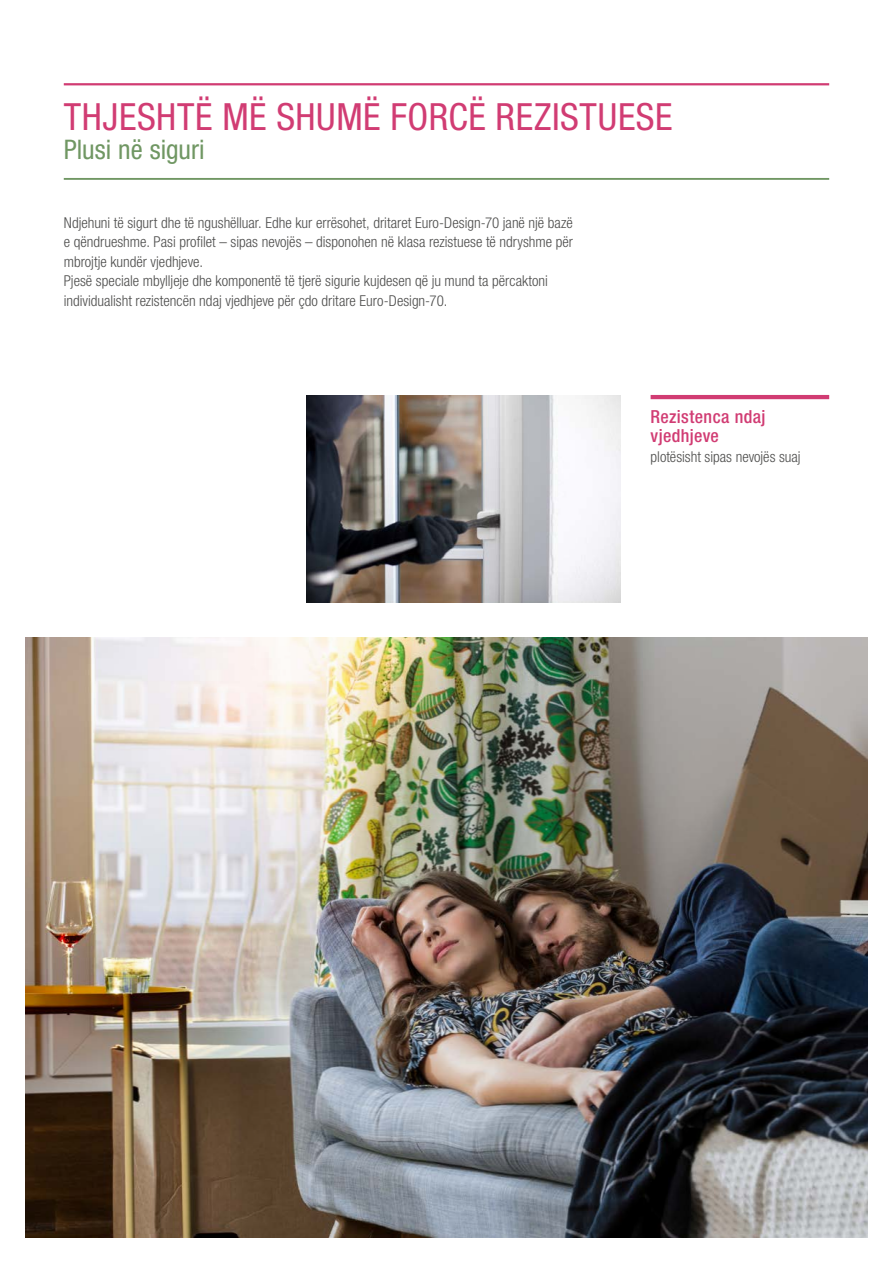
<style>
.page{position:relative;width:893px;height:1263px;background:#fff}
.page>*{position:absolute;margin:0;border:0;box-sizing:border-box;transform-origin:0 0}
.Headline_with_sublin{font:condensed 37.5px "Helvetica Neue LTW1 G";letter-spacing:.015em;color:#d13c73}
.Subline{font:condensed 27px "Helvetica Neue LTW1 G";color:#709763}
.USP_headline{font:500 condensed 18px/19.5px "Helvetica Neue LTW1 G";letter-spacing:.02em;color:#d13c73}
.Bodytext{font:300 condensed 15px/19.5px "Helvetica Neue LTW1 G";color:#4e4e4d}
</style>
<div class="page">
<hr style="left:64px;top:83px;width:765px;height:2px;background:#d13c73">
<hr style="left:64px;top:178px;width:765px;height:2px;background:#709763">
<hr style="left:651px;top:395px;width:178px;height:4px;background:#d13c73">
<img style="left:26px;top:637px;width:841px;height:600px">
<img style="left:306px;top:395px;width:315px;height:207px">
<p class="Headline_with_sublin" style="left:64px;top:95px;width:610px">THJESHTË MË SHUMË FORCË REZISTUESE</p>
<p class="Subline" style="left:64px;top:134px;width:142px">Plusi në siguri</p>
<p class="Bodytext" style="left:64px;top:213px;width:511px">Ndjehuni të sigurt dhe të ngushëlluar. Edhe kur errësohet, dritaret Euro-Design-70 janë një bazë e qëndrueshme. Pasi profilet – sipas nevojës – disponohen në klasa rezistuese të ndryshme për mbrojtje kundër vjedhjeve.<br>Pjesë speciale mbylljeje dhe komponentë të tjerë sigurie kujdesen që ju mund ta përcaktoni individualisht rezistencën ndaj vjedhjeve për çdo dritare Euro-Design-70.</p>
<p class="USP_headline" style="left:651px;top:406px;width:116px">Rezistenca ndaj vjedhjeve</p>
<p class="Bodytext" style="left:651px;top:447px;width:152px">plotësisht sipas nevojës suaj</p>
</div>
